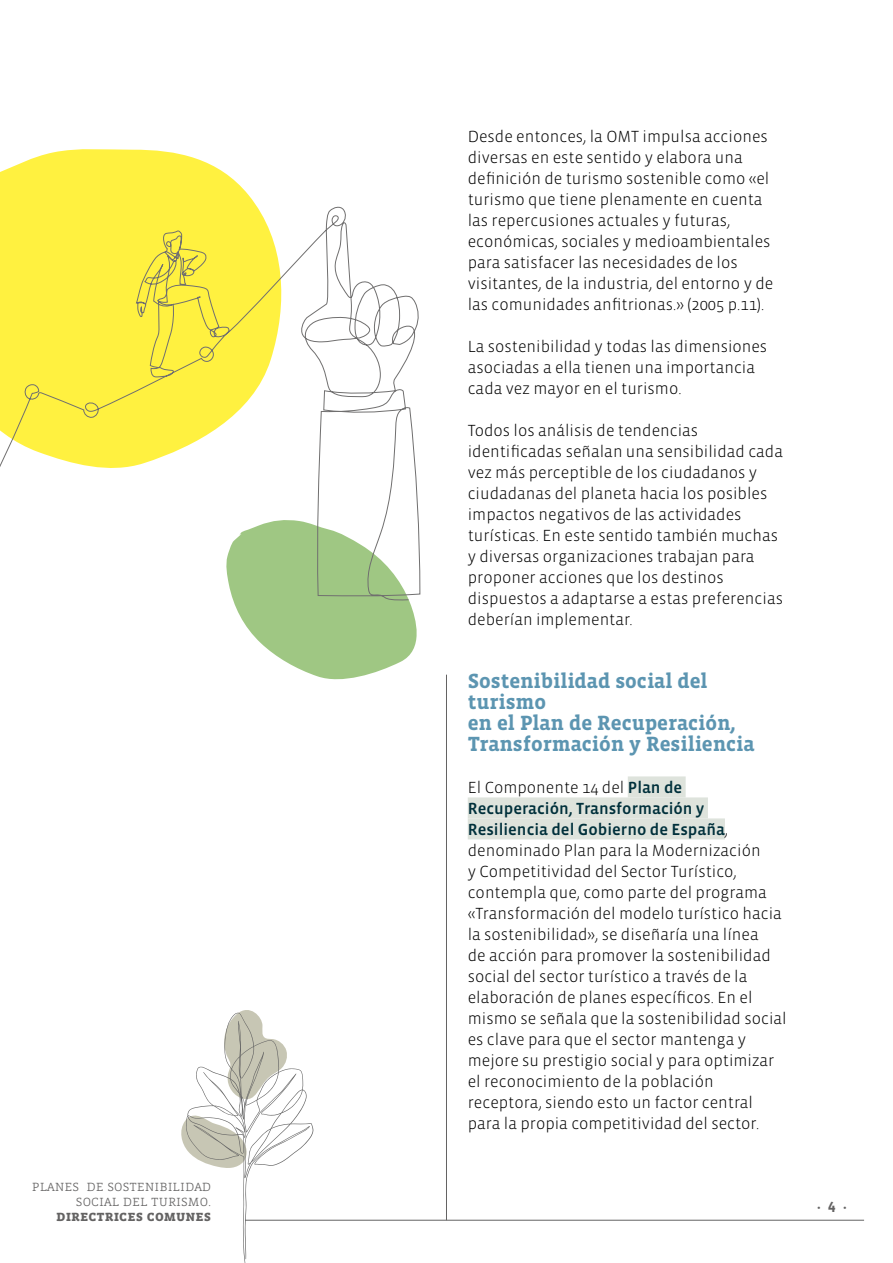
<style>
.page{position:relative;width:893px;height:1263px;background:#fff}
.page>*{position:absolute;margin:0;border:0;box-sizing:border-box;transform-origin:0 0}
.t1{font:700 21px/21px "Vista Slab OTCE";color:#5c95b1}
.t2{font:300 16.5px/21px "Vista Sans OTCE";color:#000}
.t3{font:300 15px/15px "Vista Slab OTCE";color:#646363;text-align:right}
.t4{font:700 15px "Vista Slab OTCE";color:#646363}
.s1{font-weight:500;color:#00303b}
</style>
<div class="page">
<hr style="left:245px;top:1220px;width:619px;height:1px;background:#646363">
<svg style="left:181px;top:1010px;width:133px;height:253px"></svg>
<div style="left:628px;top:776px;width:58px;height:21px;background:#dee3dc"></div>
<div style="left:468px;top:797px;width:240px;height:21px;background:#dee3dc"></div>
<div style="left:468px;top:818px;width:257px;height:21px;background:#dee3dc"></div>
<hr style="left:446px;top:675px;width:1px;height:545px;background:#646363">
<svg style="left:0;top:149px;width:255px;height:55px;fill:#fff140"></svg>
<svg style="left:233px;top:601px;width:184px;height:79px"></svg>
<svg style="left:0;top:204px;width:421px;height:397px"></svg>
<p class="t3" style="left:32px;top:1178px;width:181px">planes de sostenibilidad social del turismo.</p>
<p class="t4" style="left:56px;top:1207px;width:156px">directrices comunes</p>
<p class="t2" style="left:468px;top:125px;width:307px">Desde entonces, la OMT impulsa acciones diversas en este sentido y elabora una definición de turismo sostenible como «el turismo que tiene plenamente en cuenta las repercusiones actuales y futuras, económicas, sociales y medioambientales para satisfacer las necesidades de los visitantes, de la industria, del entorno y de las comunidades anfitrionas.» (2005 p.11).</p>
<p class="t2" style="left:468px;top:335px;width:301px">La sostenibilidad y todas las dimensiones asociadas a ella tienen una importancia cada vez mayor en el turismo.</p>
<p class="t2" style="left:468px;top:419px;width:317px">Todos los análisis de tendencias identificadas señalan una sensibilidad cada vez más perceptible de los ciudadanos y ciudadanas del planeta hacia los posibles impactos negativos de las actividades turísticas. En este sentido también muchas y diversas organizaciones trabajan para proponer acciones que los destinos dispuestos a adaptarse a estas preferencias deberían implementar.</p>
<p class="t1" style="left:468px;top:670px;width:288px">Sostenibilidad social del turismo<br>en el Plan de Recuperación,<br>Transformación y Resiliencia</p>
<p class="t2" style="left:468px;top:777px;width:320px">El Componente 14 del <span class="s1">Plan de Recuperación, Transformación y Resiliencia del Gobierno de España</span>, denominado Plan para la Modernización<br>y Competitividad del Sector Turístico, contempla que, como parte del programa «Transformación del modelo turístico hacia la sostenibilidad», se diseñaría una línea<br>de acción para promover la sostenibilidad social del sector turístico a través de la elaboración de planes específicos. En el mismo se señala que la sostenibilidad social es clave para que el sector mantenga y mejore su prestigio social y para optimizar el reconocimiento de la población receptora, siendo esto un factor central para la propia competitividad del sector.</p>
<p class="t4" style="left:817px;top:1198px;width:31px">· 4 ·</p>
</div>
